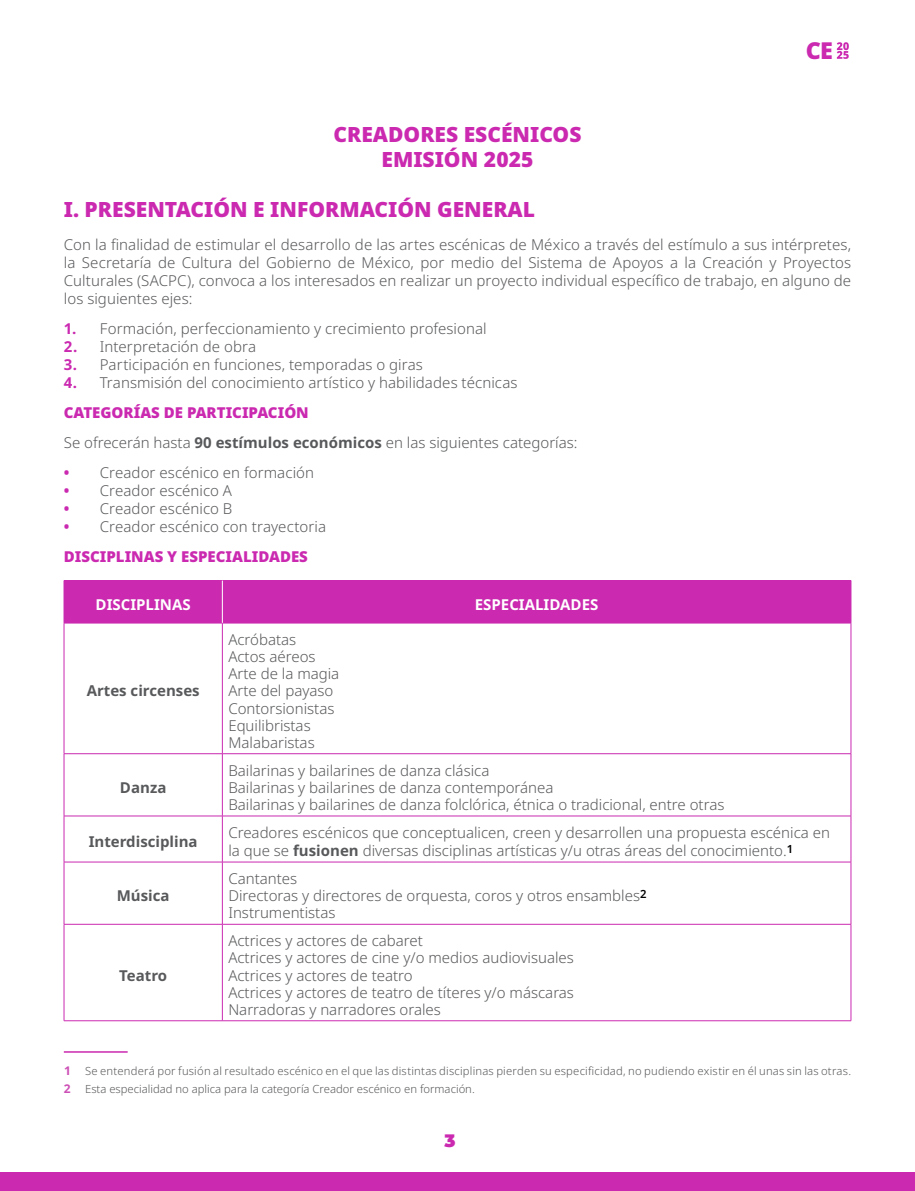
<style>
.page{position:relative;width:915px;height:1191px;background:#fff}
.page>*{position:absolute;margin:0;border:0;box-sizing:border-box;transform-origin:0 0}
.t1{font:900 23.25px "Noto Sans";color:#ca29b0}
.t2{font:900 21px/25.2px "Noto Sans";color:#ca29b0;text-align:center}
.t3{font:900 18px "Montserrat";color:#ca29b0}
.t4{font:300 15px/17.1px "Noto Sans";color:#58595b}
.t5{font:700 15px "Noto Sans";color:#58595b}
.t6{font:700 15px "Noto Sans";color:#fff}
.t7{font:300 11.25px/18px "Noto Sans";letter-spacing:.015em;color:#58595b}
.s1{font-weight:700;color:#ca29b0}
.s2{font-weight:900;color:#ca29b0}
.s3{font-weight:700}
.s4{font-weight:700;font-size:12px;color:#cd50b6}
</style>
<div class="page">
<div style="left:0;top:1172px;width:914px;height:19px;background:#ca29b0"></div>
<svg style="left:836px;top:42px;width:12px;height:17px"></svg>
<div style="left:65px;top:581px;width:785px;height:42px;background:#ca29b0"></div>
<hr style="left:64px;top:623px;width:1px;height:130px;background:#ca29b0">
<hr style="left:222px;top:623px;width:1px;height:130px;background:#ca29b0">
<hr style="left:850px;top:623px;width:1px;height:130px;background:#ca29b0">
<hr style="left:64px;top:753px;width:158px;height:1px;background:#ca29b0">
<hr style="left:64px;top:754px;width:1px;height:61px;background:#ca29b0">
<hr style="left:222px;top:753px;width:628px;height:1px;background:#ca29b0">
<hr style="left:222px;top:754px;width:1px;height:61px;background:#ca29b0">
<hr style="left:850px;top:754px;width:1px;height:61px;background:#ca29b0">
<hr style="left:64px;top:815px;width:158px;height:1px;background:#ca29b0">
<hr style="left:64px;top:816px;width:1px;height:46px;background:#ca29b0">
<hr style="left:222px;top:815px;width:628px;height:1px;background:#ca29b0">
<hr style="left:222px;top:816px;width:1px;height:46px;background:#ca29b0">
<hr style="left:850px;top:816px;width:1px;height:46px;background:#ca29b0">
<hr style="left:64px;top:861px;width:158px;height:1px;background:#ca29b0">
<hr style="left:64px;top:862px;width:1px;height:62px;background:#ca29b0">
<hr style="left:222px;top:861px;width:628px;height:1px;background:#ca29b0">
<hr style="left:222px;top:862px;width:1px;height:62px;background:#ca29b0">
<hr style="left:850px;top:862px;width:1px;height:62px;background:#ca29b0">
<hr style="left:64px;top:924px;width:158px;height:1px;background:#ca29b0">
<hr style="left:64px;top:924px;width:1px;height:96px;background:#ca29b0">
<hr style="left:222px;top:924px;width:628px;height:1px;background:#ca29b0">
<hr style="left:222px;top:924px;width:1px;height:96px;background:#ca29b0">
<hr style="left:850px;top:924px;width:1px;height:96px;background:#ca29b0">
<hr style="left:64px;top:1020px;width:158px;height:1px;background:#ca29b0">
<hr style="left:222px;top:1020px;width:628px;height:1px;background:#ca29b0">
<hr style="left:64px;top:580px;width:158px;height:1px;background:#ca29b0">
<hr style="left:64px;top:580px;width:1px;height:43px;background:#ca29b0">
<hr style="left:222px;top:580px;width:628px;height:1px;background:#ca29b0">
<hr style="left:850px;top:580px;width:1px;height:43px;background:#ca29b0">
<hr style="left:64px;top:623px;width:158px;height:1px;background:#ca29b0">
<hr style="left:222px;top:623px;width:628px;height:1px;background:#ca29b0">
<hr style="left:222px;top:580px;width:1px;height:43px;background:#fff">
<hr style="left:64px;top:1051px;width:64px;height:1px;background:#ca29b0">
<h1 class="t1" style="left:805px;top:33px;width:29px">CE</h1>
<h2 class="t2" style="left:333px;top:121px;width:249px">CREADORES ESCÉNICOS<br>EMISIÓN 2025</h2>
<h2 class="t2" style="left:64px;top:197px;width:472px">I. PRESENTACIÓN E INFORMACIÓN GENERAL</h2>
<p class="t4" style="left:64px;top:236px;width:788px;line-height:18px;text-align:justify">Con la finalidad de estimular el desarrollo de las artes escénicas de México a través del estímulo a sus intérpretes, la Secretaría de Cultura del Gobierno de México, por medio del Sistema de Apoyos a la Creación y Proyectos Culturales (SACPC), convoca a los interesados en realizar un proyecto individual específico de trabajo, en alguno de los siguientes ejes:</p>
<p class="t4" style="left:64px;top:321px;width:424px"><span class="s1">1.</span> Formación, perfeccionamiento y crecimiento profesional</p>
<p class="t4" style="left:64px;top:339px;width:194px"><span class="s1">2.</span> Interpretación de obra</p>
<p class="t4" style="left:64px;top:357px;width:360px"><span class="s1">3.</span> Participación en funciones, temporadas o giras</p>
<p class="t4" style="left:64px;top:368px;width:515px;line-height:30px"><span class="s1">4.</span> Transmisión del conocimiento artístico y habilidades técnicas<br><span class="s2">CATEGORÍAS DE PARTICIPACIÓN<br></span>Se ofrecerán hasta <span class="s3">90 estímulos económicos</span> en las siguientes categorías:</p>
<p class="t4" style="left:64px;top:465px;width:252px"><span class="s1">•</span> Creador escénico en formación</p>
<p class="t4" style="left:64px;top:483px;width:170px"><span class="s1">•</span> Creador escénico A</p>
<p class="t4" style="left:64px;top:501px;width:170px"><span class="s1">•</span> Creador escénico B</p>
<p class="t4" style="left:64px;top:512px;width:264px;line-height:30px"><span class="s1">•</span> Creador escénico con trayectoria<br><span class="s2">DISCIPLINAS Y ESPECIALIDADES</span></p>
<p class="t6" style="left:96px;top:594px;width:97px">DISCIPLINAS</p>
<p class="t6" style="left:474px;top:594px;width:125px">ESPECIALIDADES</p>
<p class="t5" style="left:87px;top:680px;width:114px">Artes circenses</p>
<p class="t5" style="left:120px;top:777px;width:48px">Danza</p>
<p class="t4" style="left:228px;top:631px;width:112px">Acróbatas<br>Actos aéreos<br>Arte de la magia<br>Arte del payaso<br>Contorsionistas<br>Equilibristas<br>Malabaristas</p>
<p class="t4" style="left:228px;top:762px;width:497px">Bailarinas y bailarines de danza clásica<br>Bailarinas y bailarines de danza contemporánea<br>Bailarinas y bailarines de danza folclórica, étnica o tradicional, entre otras</p>
<p class="t5" style="left:89px;top:831px;width:110px">Interdisciplina</p>
<p class="t4" style="left:228px;top:824px;width:603px;line-height:18px">Creadores escénicos que conceptualicen, creen y desarrollen una propuesta escénica en la que se <span class="s3">fusionen</span> diversas disciplinas artísticas y/u otras áreas del conocimiento.<sup>1</sup></p>
<p class="t5" style="left:117px;top:885px;width:54px">Música</p>
<p class="t4" style="left:228px;top:870px;width:419px">Cantantes<br>Directoras y directores de orquesta, coros y otros ensambles<sup>2<br></sup>Instrumentistas</p>
<p class="t5" style="left:119px;top:964px;width:49px">Teatro</p>
<p class="t4" style="left:228px;top:932px;width:347px">Actrices y actores de cabaret<br>Actrices y actores de cine y/o medios audiovisuales Actrices y actores de teatro<br>Actrices y actores de teatro de títeres y/o máscaras Narradoras y narradores orales</p>
<p class="t7" style="left:64px;top:1062px;width:788px"><span class="s4">1</span> Se entenderá por fusión al resultado escénico en el que las distintas disciplinas pierden su especificidad, no pudiendo existir en él unas sin las otras.<br><span class="s4">2</span> Esta especialidad no aplica para la categoría Creador escénico en formación.</p>
<p class="t3" style="left:444px;top:1127px;width:13px">3</p>
</div>
